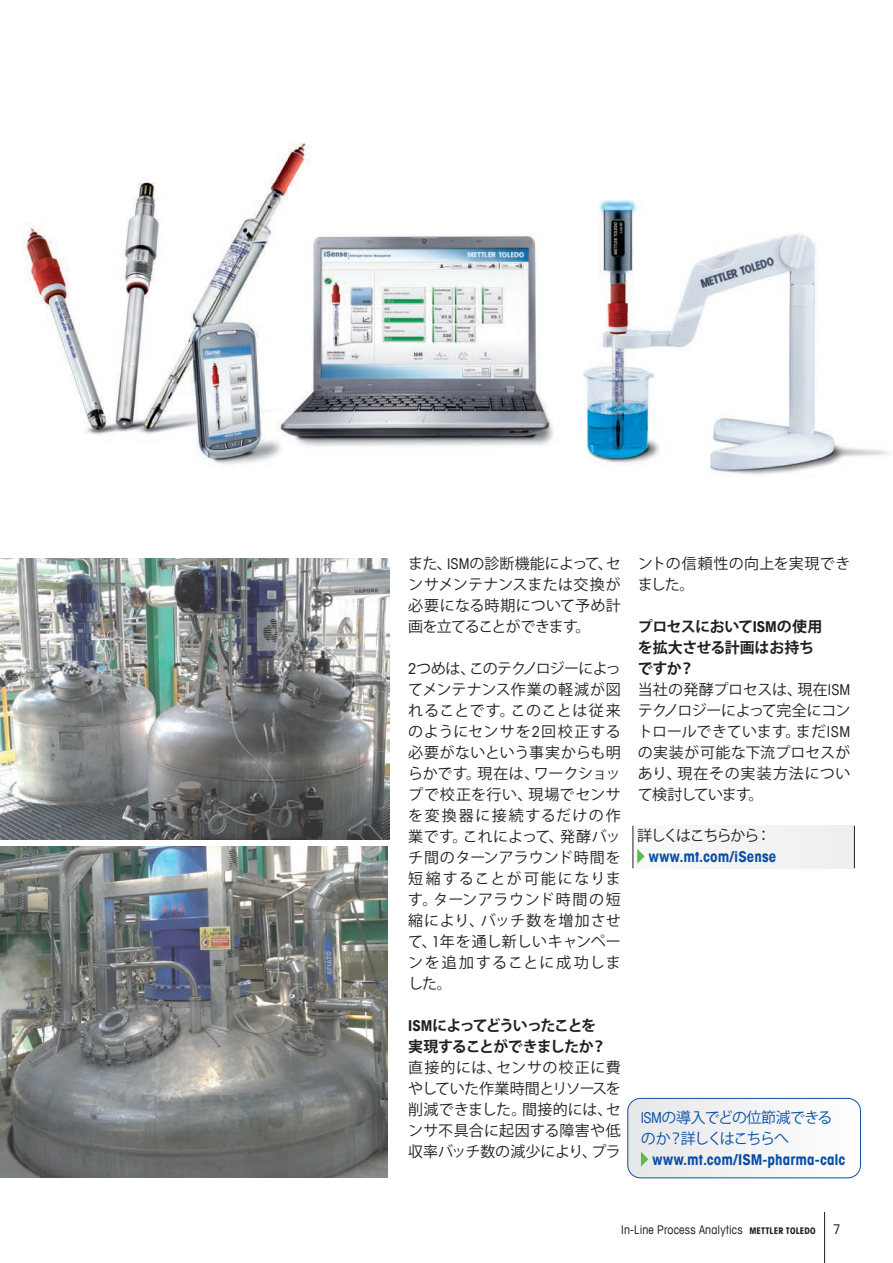
<style>
.page{position:relative;width:893px;height:1263px;background:#fff}
.page>*{position:absolute;margin:0;border:0;box-sizing:border-box;transform-origin:0 0}
.t1{font:15px/21px "Koz Go Pro";color:#231f20;text-align:justify}
.t2{font:700 condensed 15px "Avant Garde Com";letter-spacing:.005em;color:#0a4fa2}
.t3{font:700 15px/21px "Koz Go Pro";letter-spacing:-.08em;color:#231f20}
.t4{font:15px/21px "Koz Go Pro";letter-spacing:-.06em;color:#0a4fa2}
.t5{font:15px/21px "Koz Go Pro";letter-spacing:.02em;color:#231f20}
.t6{font:15px "Koz Go Pro";letter-spacing:-.095em;color:#231f20}
.t7{font:condensed 13.5px "Avant Garde Com";color:#231f20}
.t8{font:condensed 12px "Avant Garde Com";letter-spacing:.015em;color:#231f20}
.s1{font-family:"Avant Garde Com";font-stretch:condensed}
.s2{font-weight:700}
.s3{font-family:"Avant Garde Com";font-weight:700;font-stretch:condensed}
.s4{font-family:"Avant Garde";font-weight:700;font-size:9px}
</style>
<div class="page">
<hr style="left:824px;top:1212px;width:1px;height:51px;background:#231f20">
<img style="left:23px;top:142px;width:867px;height:333px">
<img style="left:0;top:558px;width:390px;height:281px">
<img style="left:0;top:847px;width:388px;height:331px">
<div style="left:633px;top:826px;width:222px;height:42px;background:#f4f4f5"></div>
<hr style="left:633px;top:826px;width:1px;height:42px;background:#231f20">
<hr style="left:854px;top:826px;width:1px;height:42px;background:#231f20">
<svg style="left:637px;top:849px;width:8px;height:15px"></svg>
<svg style="left:628px;top:1098px;width:232px;height:80px"></svg>
<div style="left:627px;top:1098px;width:234px;height:80px;border:1px solid #0a4fa2;border-radius:13px"></div>
<p class="t1" style="left:408px;top:553px;width:214px">また、<span class="s1">ISM</span>の診断機能によって、センサメンテナンスまたは交換が必要になる時期について予め計画を立てることができます。</p>
<p class="t1" style="left:408px;top:658px;width:214px"><span class="s1">2</span>つめは、このテクノロジーによってメンテナンス作業の軽減が図れることです。このことは従来のようにセンサを<span class="s1">2</span>回校正する必要がないという事実からも明らかです。現在は、ワークショップで校正を行い、現場でセンサを変換器に接続するだけの作業です。これによって、発酵バッチ間のターンアラウンド時間を短縮することが可能になります。ターンアラウンド時間の短縮により、バッチ数を増加させて、<span class="s1">1</span>年を通し新しいキャンペーンを追加することに成功しました。</p>
<p class="t3" style="left:408px;top:1016px;width:200px"><span class="s1">ISM</span>によってどういったことを実現することができましたか？</p>
<p class="t1" style="left:408px;top:1057px;width:214px">直接的には、センサの校正に費やしていた作業時間とリソースを削減できました。間接的には、センサ不具合に起因する障害や低収率バッチ数の減少により、プラ</p>
<p class="t5" style="left:638px;top:553px;width:214px">ントの信頼性の向上を実現できました。</p>
<p class="t1" style="left:638px;top:616px;width:214px;text-align:left"><span class="s2">プロセスにおいて</span><span class="s3">ISM</span><span class="s2">の使用<br>を拡大させる計画はお持ち<br>ですか？<br></span>当社の発酵プロセスは、現在<span class="s1">ISM</span>テクノロジーによって完全にコントロールできています。まだ<span class="s1">ISM</span>の実装が可能な下流プロセスがあり、現在その実装方法について検討しています。</p>
<p class="t6" style="left:637px;top:826px;width:135px">詳しくはこちらから：</p>
<p class="t2" style="left:649px;top:847px;width:129px">www.mt.com/iSense</p>
<p class="t4" style="left:641px;top:1107px;width:193px"><span class="s1">ISM</span>の導入でどの位節減できるのか？詳しくはこちらへ</p>
<p class="t2" style="left:653px;top:1150px;width:194px">www.mt.com/ISM-pharma-calc</p>
<p class="t8" style="left:621px;top:1223px;width:196px">In-Line Process Analytics <span class="s4">METTLER TOLEDO</span></p>
<p class="t7" style="left:833px;top:1221px;width:9px">7</p>
</div>
